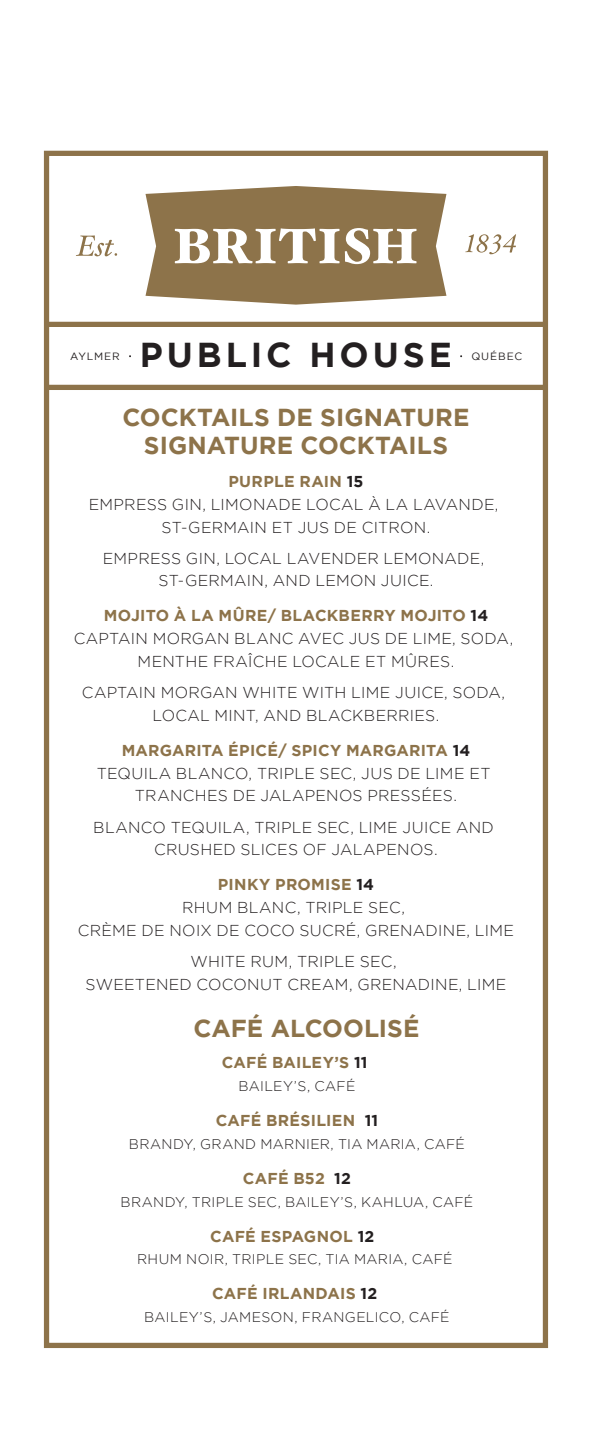
<style>
.page{position:relative;width:592px;height:1436px;background:#fff}
.page>*{position:absolute;margin:0;border:0;box-sizing:border-box;transform-origin:0 0}
.t1{font:700 34.48px "Gotham";letter-spacing:.115em;color:#231f20}
.t2{font:700 24.5px/28.9px "Gotham";color:#8d734a;text-align:center}
.t3{font:300 15.75px/22.8px "Gotham";letter-spacing:.02em;color:#231f20;text-align:center}
.t4{font:700 15.75px "Gotham";letter-spacing:.015em;color:#8d734a}
.t5{font:300 14px "Gotham";letter-spacing:.02em;color:#231f20}
.t6{font:10.5px "Gotham";letter-spacing:.08em;color:#231f20}
.s1{font-weight:700;color:#8d734a}
.s2{font-weight:700}
.s3{color:#231f20}
</style>
<div class="page">
<div style="left:44px;top:151px;width:504px;height:1197px;border:5px solid #8d734a"></div>
<div style="left:46px;top:385px;width:500px;height:5px;background:#8d734a"></div>
<div style="left:46px;top:322px;width:500px;height:5px;background:#8d734a"></div>
<svg style="left:145px;top:186px;width:301px;height:119px;background:#9c8662"></svg>
<svg style="left:345px;top:228px;width:71px;height:36px"></svg>
<svg style="left:175px;top:228px;width:164px;height:35px"></svg>
<svg style="left:465px;top:234px;width:51px;height:20px"></svg>
<svg style="left:76px;top:235px;width:41px;height:21px"></svg>
<p class="t6" style="left:70px;top:351px;width:51px">AYLMER</p>
<h1 class="t1" style="left:140px;top:335px;width:314px">PUBLIC HOUSE</h1>
<p class="t6" style="left:471px;top:351px;width:52px">QUÉBEC</p>
<h2 class="t2" style="left:122px;top:402px;width:349px">COCKTAILS DE SIGNATURE<br>SIGNATURE COCKTAILS</h2>
<p class="t3" style="left:89px;top:470px;width:411px"><span class="s1">PURPLE RAIN</span> <span class="s2">15<br></span>EMPRESS GIN, LIMONADE LOCAL À LA LAVANDE,<br>ST-GERMAIN ET JUS DE CITRON.</p>
<p class="t3" style="left:103px;top:546px;width:383px">EMPRESS GIN, LOCAL LAVENDER LEMONADE,<br>ST-GERMAIN, AND LEMON JUICE.</p>
<p class="t3" style="left:74px;top:604px;width:441px"><span class="s1">MOJITO À LA MÛRE/ BLACKBERRY MOJITO</span> <span class="s2">14<br></span>CAPTAIN MORGAN BLANC AVEC JUS DE LIME, SODA,<br>MENTHE FRAÎCHE LOCALE ET MÛRES.</p>
<p class="t3" style="left:82px;top:681px;width:425px">CAPTAIN MORGAN WHITE WITH LIME JUICE, SODA,<br>LOCAL MINT, AND BLACKBERRIES.</p>
<p class="t3" style="left:97px;top:739px;width:395px"><span class="s1">MARGARITA ÉPICÉ/ SPICY MARGARITA</span> <span class="s2">14<br></span>TEQUILA BLANCO, TRIPLE SEC, JUS DE LIME ET<br>TRANCHES DE JALAPENOS PRESSÉES.</p>
<p class="t3" style="left:93px;top:815px;width:402px">BLANCO TEQUILA, TRIPLE SEC, LIME JUICE AND<br>CRUSHED SLICES OF JALAPENOS.</p>
<p class="t3" style="left:78px;top:873px;width:438px"><span class="s1">PINKY PROMISE</span> <span class="s2">14<br></span>RHUM BLANC, TRIPLE SEC,<br>CRÈME DE NOIX DE COCO SUCRÉ, GRENADINE, LIME</p>
<p class="t3" style="left:86px;top:950px;width:422px">WHITE RUM, TRIPLE SEC,<br>SWEETENED COCONUT CREAM, GRENADINE, LIME</p>
<h2 class="t2" style="left:193px;top:1013px;width:227px">CAFÉ ALCOOLISÉ</h2>
<p class="t4" style="left:222px;top:1053px;width:147px">CAFÉ BAILEY’S <span class="s3">11</span></p>
<p class="t5" style="left:238px;top:1078px;width:118px">BAILEY’S, CAFÉ</p>
<p class="t4" style="left:216px;top:1111px;width:164px">CAFÉ BRÉSILIEN <span class="s3">11</span></p>
<p class="t5" style="left:129px;top:1136px;width:337px">BRANDY, GRAND MARNIER, TIA MARIA, CAFÉ</p>
<p class="t4" style="left:243px;top:1169px;width:109px">CAFÉ B52 <span class="s3">12</span></p>
<p class="t5" style="left:121px;top:1194px;width:354px">BRANDY, TRIPLE SEC, BAILEY’S, KAHLUA, CAFÉ</p>
<p class="t4" style="left:210px;top:1227px;width:166px">CAFÉ ESPAGNOL <span class="s3">12</span></p>
<p class="t5" style="left:137px;top:1252px;width:317px">RHUM NOIR, TRIPLE SEC, TIA MARIA, CAFÉ</p>
<p class="t4" style="left:212px;top:1284px;width:167px">CAFÉ IRLANDAIS <span class="s3">12</span></p>
<p class="t5" style="left:144px;top:1309px;width:307px">BAILEY’S, JAMESON, FRANGELICO, CAFÉ</p>
</div>
